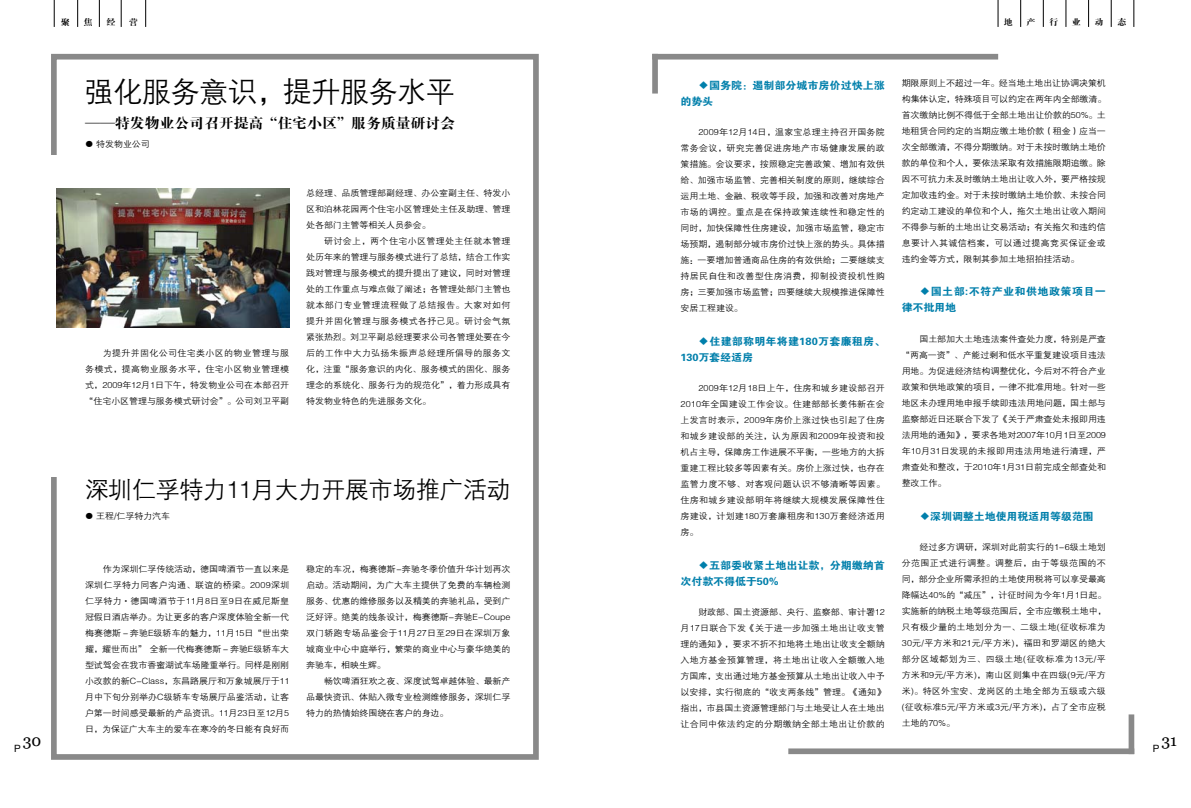
<style>
.page{position:relative;width:1191px;height:808px;background:#fff}
.page>*{position:absolute;margin:0;border:0;box-sizing:border-box;transform-origin:0 0}
.t1{font:28.9px "FZZDXJW GB1 0";letter-spacing:-.01em;color:#000}
.t2{font:23.8px "FZZDXJW GB1 0";letter-spacing:-.01em;color:#000}
.t3{font:16px "Georgia";color:#000}
.t4{font:14.2px "FZDBSJW GB1 0";letter-spacing:-.01em;color:#000;scale:1.05 1}
.t5{font:10.4px/16px "FZDHTJW GB1 0";color:#007fab;scale:1.05 1}
.t6{font:10.4px/16px "FZDHTJW GB1 0";letter-spacing:.02em;color:#007fab;scale:1.05 1}
.t7{font:10.4px/16px "FZDHTJW GB1 0";letter-spacing:.04em;color:#007fab;scale:1.05 1}
.t8{font:8.6px/16px "FZZDXJW GB1 0";letter-spacing:-.005em;color:#000;text-align:justify;scale:1.05 1}
.t9{font:8.6px "FZDBSJW GB1 0";color:#000;scale:1.05 1}
</style>
<div class="page">
<div style="left:51px;top:54px;width:488px;height:706px;border:6px solid #898989"></div>
<div style="left:45px;top:155px;width:34px;height:321px;background:#fff"></div>
<img style="left:57px;top:189px;width:232px;height:139px">
<div style="left:652px;top:54px;width:346px;height:6px;background:#898989"></div>
<div style="left:652px;top:54px;width:6px;height:40px;background:#898989"></div>
<div style="left:788px;top:748px;width:346px;height:6px;background:#898989"></div>
<div style="left:1128px;top:714px;width:6px;height:40px;background:#898989"></div>
<svg style="left:54px;top:0;width:1px;height:27px"></svg>
<svg style="left:77px;top:0;width:1px;height:27px"></svg>
<svg style="left:99px;top:0;width:1px;height:27px"></svg>
<svg style="left:121px;top:0;width:1px;height:27px"></svg>
<svg style="left:145px;top:0;width:1px;height:27px"></svg>
<svg style="left:1043px;top:0;width:1px;height:27px"></svg>
<svg style="left:1020px;top:0;width:1px;height:27px"></svg>
<svg style="left:997px;top:0;width:1px;height:27px"></svg>
<svg style="left:1065px;top:0;width:1px;height:27px"></svg>
<svg style="left:1088px;top:0;width:1px;height:27px"></svg>
<svg style="left:1110px;top:0;width:1px;height:27px"></svg>
<svg style="left:1133px;top:0;width:1px;height:27px"></svg>
<p class="t9" style="left:61px;top:18px;width:10px">聚</p>
<p class="t9" style="left:84px;top:18px;width:10px">焦</p>
<p class="t9" style="left:106px;top:18px;width:10px">经</p>
<p class="t9" style="left:129px;top:18px;width:10px">营</p>
<h1 class="t1" style="left:85px;top:76px;width:372px">强化服务意识，提升服务水平</h1>
<h3 class="t4" style="left:85px;top:115px;width:354px">——特发物业公司召开提高“住宅小区”服务质量研讨会</h3>
<p class="t8" style="left:85px;top:136px;width:63px">● 特发物业公司</p>
<p class="t8" style="left:85px;top:345px;width:196px;text-indent:18px">为提升并固化公司住宅类小区的物业管理与服务模式，提高物业服务水平，住宅小区物业管理模式，2009年12月1日下午，特发物业公司在本部召开“住宅小区管理与服务模式研讨会”。公司刘卫平副</p>
<p class="t8" style="left:306px;top:186px;width:196px">总经理、品质管理部副经理、办公室副主任、特发小区和泊林花园两个住宅小区管理处主任及助理、管理处各部门主管等相关人员参会。</p>
<p class="t8" style="left:306px;top:234px;width:196px;text-indent:18px">研讨会上，两个住宅小区管理处主任就本管理处历年来的管理与服务模式进行了总结，结合工作实践对管理与服务模式的提升提出了建议，同时对管理处的工作重点与难点做了阐述；各管理处部门主管也就本部门专业管理流程做了总结报告。大家对如何提升并固化管理与服务模式各抒己见。研讨会气氛紧张热烈。刘卫平副总经理要求公司各管理处要在今后的工作中大力弘扬朱振声总经理所倡导的服务文化，注重“服务意识的内化、服务模式的固化、服务理念的系统化、服务行为的规范化”，着力形成具有特发物业特色的先进服务文化。</p>
<h3 class="t3" style="left:14px;top:731px;width:29px"><sub>P</sub>30</h3>
<h2 class="t2" style="left:85px;top:477px;width:427px">深圳仁孚特力11月大力开展市场推广活动</h2>
<p class="t8" style="left:85px;top:508px;width:83px">● 王程/仁孚特力汽车</p>
<p class="t8" style="left:85px;top:561px;width:196px;text-indent:18px">作为深圳仁孚传统活动，德国啤酒节一直以来是深圳仁孚特力同客户沟通、联谊的桥梁。2009深圳仁孚特力·德国啤酒节于11月8日至9日在威尼斯皇冠假日酒店举办。为让更多的客户深度体验全新一代梅赛德斯－奔驰E级轿车的魅力，11月15日“世出荣耀，耀世而出” 全新一代梅赛德斯－奔驰E级轿车大型试驾会在我市香蜜湖试车场隆重举行。同样是刚刚小改款的新C-Class，东昌路展厅和万象城展厅于11月中下旬分别举办C级轿车专场展厅品鉴活动，让客户第一时间感受最新的产品资讯。11月23日至12月5日，为保证广大车主的爱车在寒冷的冬日能有良好而</p>
<p class="t8" style="left:306px;top:561px;width:196px">稳定的车况，梅赛德斯-奔驰冬季价值升华计划再次启动。活动期间，为广大车主提供了免费的车辆检测服务、优惠的维修服务以及精美的奔驰礼品，受到广泛好评。绝美的线条设计，梅赛德斯-奔驰E-Coupe双门轿跑专场品鉴会于11月27日至29日在深圳万象城商业中心中庭举行，繁荣的商业中心与豪华绝美的奔驰车，相映生辉。</p>
<p class="t8" style="left:306px;top:673px;width:196px;text-indent:18px">畅饮啤酒狂欢之夜、深度试驾卓越体验、最新产品最快资讯、体贴入微专业检测维修服务，深圳仁孚特力的热情始终围绕在客户的身边。</p>
<p class="t9" style="left:1003px;top:18px;width:10px">地</p>
<p class="t9" style="left:1026px;top:18px;width:10px">产</p>
<p class="t9" style="left:1049px;top:18px;width:10px">行</p>
<p class="t9" style="left:1072px;top:18px;width:10px">业</p>
<p class="t9" style="left:1094px;top:18px;width:10px">动</p>
<p class="t9" style="left:1117px;top:18px;width:10px">态</p>
<p class="t5" style="left:680px;top:77px;width:196px;text-indent:18px">◆国务院：遏制部分城市房价过快上涨的势头</p>
<p class="t8" style="left:680px;top:124px;width:196px;text-indent:18px">2009年12月14日，温家宝总理主持召开国务院常务会议，研究完善促进房地产市场健康发展的政策措施。会议要求，按照稳定完善政策、增加有效供给、加强市场监管、完善相关制度的原则，继续综合运用土地、金融、税收等手段，加强和改善对房地产市场的调控。重点是在保持政策连续性和稳定性的同时，加快保障性住房建设，加强市场监管，稳定市场预期，遏制部分城市房价过快上涨的势头。具体措施：一要增加普通商品住房的有效供给；二要继续支持居民自住和改善型住房消费，抑制投资投机性购房；三要加强市场监管；四要继续大规模推进保障性安居工程建设。</p>
<p class="t6" style="left:680px;top:333px;width:197px;text-indent:18px">◆住建部称明年将建180万套廉租房、<br>130万套经适房</p>
<p class="t8" style="left:680px;top:380px;width:196px;text-indent:18px">2009年12月18日上午，住房和城乡建设部召开2010年全国建设工作会议。住建部部长姜伟新在会上发言时表示，2009年房价上涨过快也引起了住房和城乡建设部的关注，认为原因和2009年投资和投机占主导，保障房工作进展不平衡，一些地方的大拆重建工程比较多等因素有关。房价上涨过快，也存在监管力度不够、对客观问题认识不够清晰等因素。住房和城乡建设部明年将继续大规模发展保障性住房建设，计划建180万套廉租房和130万套经济适用房。</p>
<p class="t5" style="left:680px;top:557px;width:196px;text-indent:18px">◆五部委收紧土地出让款，分期缴纳首次付款不得低于50%</p>
<p class="t8" style="left:680px;top:604px;width:196px;text-indent:18px">财政部、国土资源部、央行、监察部、审计署12月17日联合下发《关于进一步加强土地出让收支管理的通知》，要求不折不扣地将土地出让收支全额纳入地方基金预算管理，将土地出让收入全额缴入地方国库，支出通过地方基金预算从土地出让收入中予以安排，实行彻底的“收支两条线”管理。《通知》指出，市县国土资源管理部门与土地受让人在土地出让合同中依法约定的分期缴纳全部土地出让价款的</p>
<p class="t8" style="left:901px;top:75px;width:196px">期限原则上不超过一年。经当地土地出让协调决策机构集体认定，特殊项目可以约定在两年内全部缴清。首次缴纳比例不得低于全部土地出让价款的50%。土地租赁合同约定的当期应缴土地价款（租金）应当一次全部缴清，不得分期缴纳。对于未按时缴纳土地价款的单位和个人，要依法采取有效措施限期追缴。除因不可抗力未及时缴纳土地出让收入外，要严格按规定加收违约金。对于未按时缴纳土地价款、未按合同约定动工建设的单位和个人，拖欠土地出让收入期间不得参与新的土地出让交易活动；有关拖欠和违约信息要计入其诚信档案，可以通过提高竞买保证金或违约金等方式，限制其参加土地招拍挂活动。</p>
<p class="t7" style="left:901px;top:284px;width:196px;text-indent:18px">◆国土部:不符产业和供地政策项目一律不批用地</p>
<p class="t8" style="left:901px;top:331px;width:196px;text-indent:18px">国土部加大土地违法案件查处力度，特别是严查“两高一资”、产能过剩和低水平重复建设项目违法用地。为促进经济结构调整优化，今后对不符合产业政策和供地政策的项目，一律不批准用地。针对一些地区未办理用地申报手续即违法用地问题，国土部与监察部近日还联合下发了《关于严肃查处未报即用违法用地的通知》，要求各地对2007年10月1日至2009年10月31日发现的未报即用违法用地进行清理，严肃查处和整改，于2010年1月31日前完成全部查处和整改工作。</p>
<p class="t5" style="left:919px;top:508px;width:167px">◆深圳调整土地使用税适用等级范围</p>
<p class="t8" style="left:901px;top:539px;width:197px;text-indent:18px">经过多方调研，深圳对此前实行的1-6级土地划分范围正式进行调整。调整后，由于等级范围的不同，部分企业所需承担的土地使用税将可以享受最高降幅达40%的“减压”，计征时间为今年1月1日起。实施新的纳税土地等级范围后，全市应缴税土地中，只有极少量的土地划分为一、二级土地(征收标准为30元/平方米和21元/平方米)，福田和罗湖区的绝大部分区域都划为三、四级土地(征收标准为13元/平方米和9元/平方米)，南山区则集中在四级(9元/平方米)。特区外宝安、龙岗区的土地全部为五级或六级(征收标准5元/平方米或3元/平方米)，占了全市应税土地的70%。</p>
<h3 class="t3" style="left:1152px;top:731px;width:26px"><sub>P</sub>31</h3>
</div>
